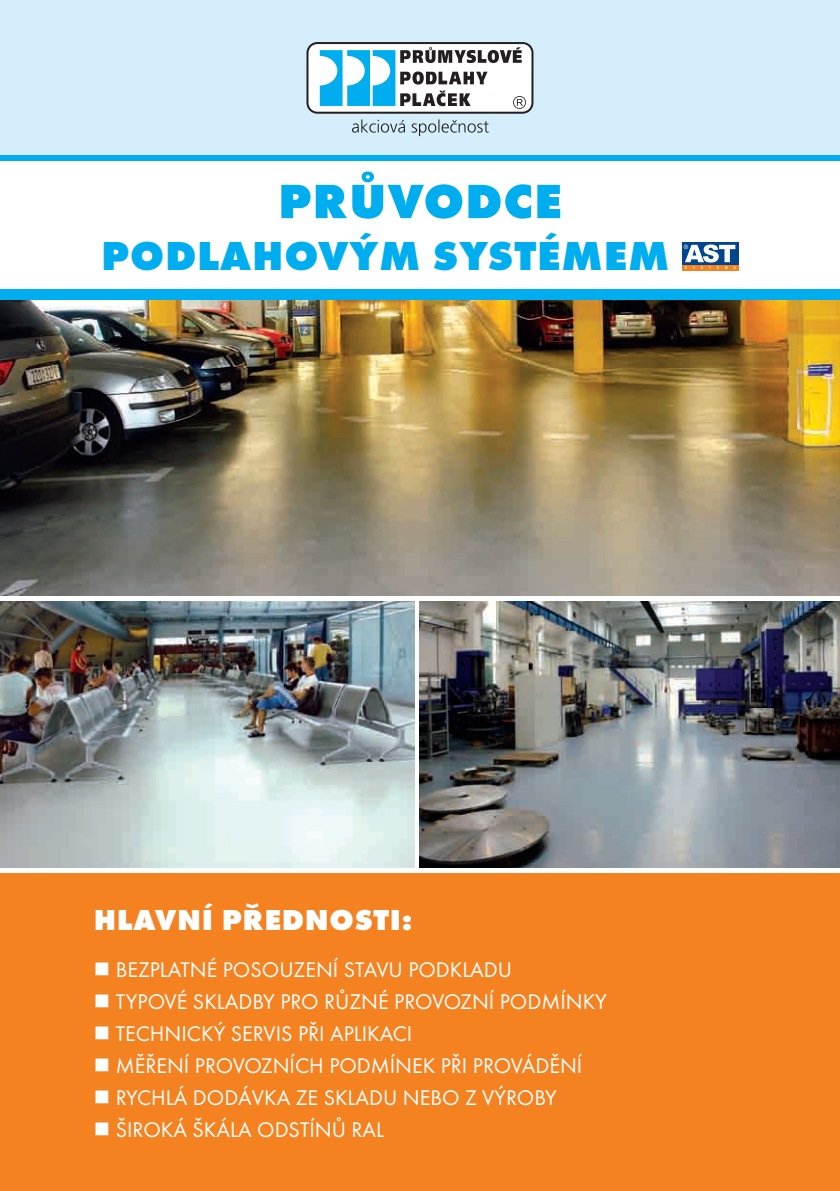
<style>
.page{position:relative;width:840px;height:1191px;background:#fff}
.page>*{position:absolute;margin:0;border:0;box-sizing:border-box;transform-origin:0 0}
.t1{font:700 50px "Futura TEE Extr";letter-spacing:.02em;color:#00aeef}
.t2{font:700 42px "Futura TEE Extr";letter-spacing:.02em;color:#00aeef}
.t3{font:700 30px "Futura TEE Extr";letter-spacing:.02em;color:#fff}
.t4{font:22px/32px "Futura TEE";color:#fff}
</style>
<div class="page">
<div style="left:0;top:0;width:839px;height:160px;background:#d4effb"></div>
<img style="left:0;top:300px;width:839px;height:295px">
<img style="left:420px;top:601px;width:419px;height:266px">
<img style="left:0;top:601px;width:414px;height:266px">
<div style="left:0;top:873px;width:839px;height:318px;background:#f58220"></div>
<svg style="left:306px;top:42px;width:227px;height:94px"></svg>
<div style="left:681px;top:242px;width:57px;height:23px;background:#02448d"></div>
<svg style="left:682px;top:265px;width:56px;height:5px"></svg>
<svg style="left:683px;top:244px;width:52px;height:25px"></svg>
<div style="left:0;top:289px;width:839px;height:11px;background:#00aeef"></div>
<div style="left:0;top:155px;width:839px;height:5px;background:#00aeef"></div>
<h1 class="t1" style="left:278px;top:185px;width:285px">PRŮVODCE</h1>
<h2 class="t2" style="left:101px;top:242px;width:569px">PODLAHOVÝM SYSTÉMEM</h2>
<h3 class="t3" style="left:94px;top:910px;width:320px">HLAVNÍ PŘEDNOSTI:</h3>
<p class="t4" style="left:116px;top:955px;width:492px">BEZPLATNÉ POSOUZENÍ STAVU PODKLADU<br>TYPOVÉ SKLADBY PRO RŮZNÉ PROVOZNÍ PODMÍNKY TECHNICKÝ SERVIS PŘI APLIKACI<br>MĚŘENÍ PROVOZNÍCH PODMÍNEK PŘI PROVÁDĚNÍ RYCHLÁ DODÁVKA ZE SKLADU NEBO Z VÝROBY ŠIROKÁ ŠKÁLA ODSTÍNŮ RAL</p>
</div>
